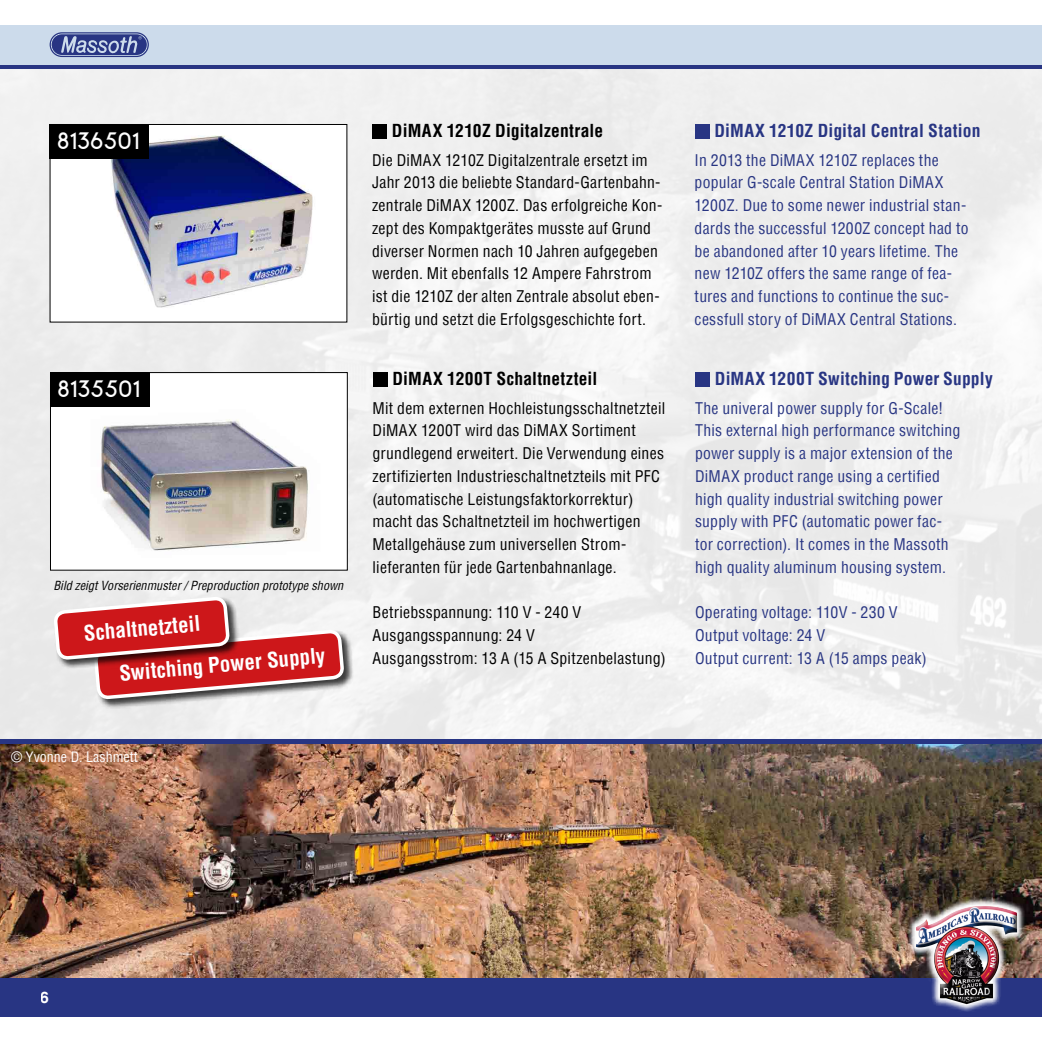
<style>
.page{position:relative;width:1042px;height:1042px;background:#fff}
.page>*{position:absolute;margin:0;border:0;box-sizing:border-box;transform-origin:0 0}
.t1{font:26.25px "Prof.R.Klein";color:#fff}
.t2{font:700 condensed 21px "Helvetica";color:#fff}
.t3{font:700 condensed 17.5px "Helvetica";letter-spacing:.015em;color:#283583}
.t4{font:700 condensed 17.5px "Helvetica";letter-spacing:.015em;color:#000}
.t5{font:condensed 15.75px/22.8px "Helvetica";letter-spacing:.015em;color:#000}
.t6{font:condensed 15.75px/22.8px "Helvetica";letter-spacing:.015em;color:#283583}
.t7{font:700 15.75px "Helvetica";color:#fff}
.t8{font:condensed 14px "Helvetica";color:#fff}
.t9{font:italic condensed 12.25px "Helvetica";color:#000}
</style>
<div class="page">
<img style="left:0;top:69px;width:1042px;height:670px">
<div style="left:0;top:64px;width:1042px;height:5px;background:#283583"></div>
<div style="left:0;top:977px;width:1042px;height:40px;background:#283583"></div>
<div style="left:0;top:25px;width:1042px;height:39px;background:#ccdbeb"></div>
<svg style="left:50px;top:32px;width:99px;height:25px"></svg>
<img style="left:52px;top:126px;width:293px;height:190px">
<div style="left:50px;top:124px;width:99px;height:35px;background:#000"></div>
<div style="left:372px;top:124px;width:15px;height:15px;background:#000"></div>
<div style="left:694px;top:124px;width:15px;height:15px;background:#283583"></div>
<img style="left:52px;top:374px;width:294px;height:194px">
<div style="left:50px;top:372px;width:99px;height:35px;background:#000"></div>
<div style="left:372px;top:372px;width:15px;height:15px;background:#000"></div>
<div style="left:695px;top:372px;width:15px;height:15px;background:#283583"></div>
<img style="left:0;top:744px;width:1042px;height:233px">
<div style="left:0;top:739px;width:1042px;height:5px;background:#283583"></div>
<div style="left:94px;top:630px;width:260px;height:79px;background:#000;opacity:.75"></div>
<svg style="left:55px;top:527px;width:288px;height:171px"></svg>
<img style="left:907px;top:897px;width:118px;height:115px">
<div style="left:915px;top:904px;width:104px;height:97px;background:#fff;opacity:.75"></div>
<div style="left:915px;top:911px;width:104px;height:95px;background:#000;opacity:.75"></div>
<h1 class="t1" style="left:58px;top:125px;width:84px">8136501</h1>
<h1 class="t1" style="left:58px;top:373px;width:84px">8135501</h1>
<p class="t9" style="left:54px;top:577px;width:291px">Bild zeigt Vorserienmuster / Preproduction prototype shown</p>
<h2 class="t2" style="left:83px;top:620px;width:118px;rotate:-5deg">Schaltnetzteil</h2>
<h2 class="t2" style="left:118px;top:659px;width:208px;rotate:-5deg">Switching Power Supply</h2>
<p class="t8" style="left:11px;top:748px;width:128px">© Yvonne D. Lashmett</p>
<p class="t4" style="left:392px;top:119px;width:213px">DiMAX 1210Z Digitalzentrale</p>
<p class="t3" style="left:714px;top:119px;width:267px">DiMAX 1210Z Digital Central Station</p>
<p class="t5" style="left:372px;top:148px;width:292px">Die DiMAX 1210Z Digitalzentrale ersetzt im Jahr 2013 die beliebte Standard-Gartenbahn&shy;zentrale DiMAX 1200Z. Das erfolgreiche Kon&shy;zept des Kompaktgerätes musste auf Grund diverser Normen nach 10 Jahren aufgegeben werden. Mit ebenfalls 12 Ampere Fahrstrom ist die 1210Z der alten Zentrale absolut eben&shy;bürtig und setzt die Erfolgsgeschichte fort.</p>
<p class="t6" style="left:694px;top:148px;width:275px">In 2013 the DiMAX 1210Z replaces the popular G-scale Central Station DiMAX 1200Z. Due to some newer industrial stan&shy;dards the successful 1200Z concept had to be abandoned after 10 years lifetime. The new 1210Z offers the same range of fea&shy;tures and functions to continue the suc&shy;cessfull story of DiMAX Central Stations.</p>
<p class="t4" style="left:392px;top:367px;width:206px">DiMAX 1200T Schaltnetzteil</p>
<p class="t3" style="left:715px;top:367px;width:279px">DiMAX 1200T Switching Power Supply</p>
<p class="t5" style="left:372px;top:396px;width:294px">Mit dem externen Hochleistungsschaltnetzteil DiMAX 1200T wird das DiMAX Sortiment grundlegend erweitert. Die Verwendung eines zertifizierten Industrieschaltnetzteils mit PFC (automatische Leistungsfaktorkorrektur) macht das Schaltnetzteil im hochwertigen Metallgehäuse zum universellen Strom&shy;lieferanten für jede Gartenbahnanlage.</p>
<p class="t5" style="left:372px;top:601px;width:294px">Betriebsspannung: 110 V - 240 V<br>Ausgangsspannung: 24 V<br>Ausgangsstrom: 13 A (15 A Spitzenbelastung)</p>
<p class="t6" style="left:695px;top:396px;width:267px">The univeral power supply for G-Scale!<br>This external high performance switching power supply is a major extension of the DiMAX product range using a certified high quality industrial switching power supply with PFC (automatic power fac&shy;tor correction). It comes in the Massoth high quality aluminum housing system.</p>
<p class="t6" style="left:695px;top:601px;width:233px">Operating voltage: 110V - 230 V<br>Output voltage: 24 V<br>Output current: 13 A (15 amps peak)</p>
<p class="t7" style="left:41px;top:988px;width:10px">6</p>
</div>
